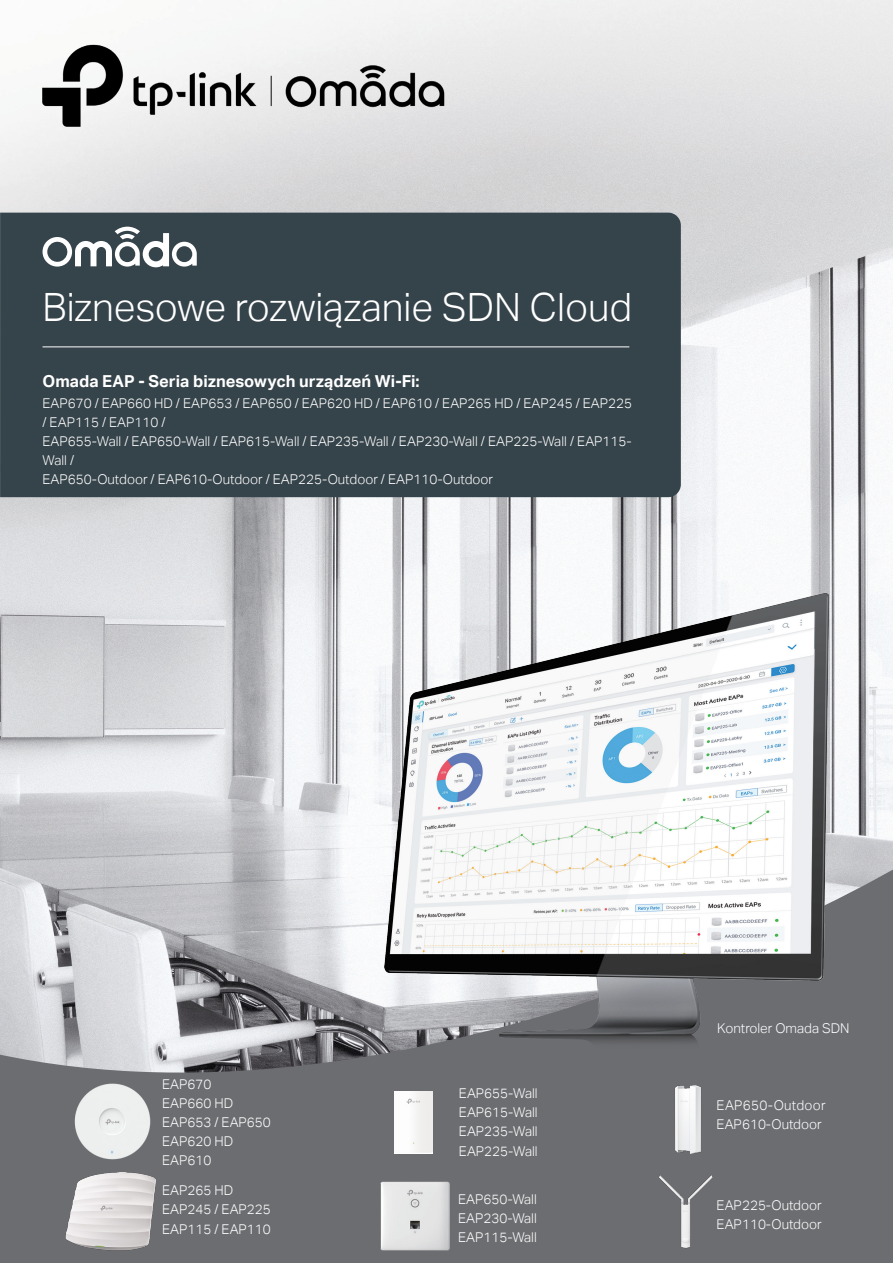
<style>
.page{position:relative;width:893px;height:1263px;background:#fff}
.page>*{position:absolute;margin:0;border:0;box-sizing:border-box;transform-origin:0 0}
.title-1{font:300 39px "Aktiv Grotesk";color:#fff}
.title-2{font:700 16.5px "Aktiv Grotesk";color:#fff}
.title-3{font:300 13.5px/19.2px "Aktiv Grotesk";color:#fff}
</style>
<div class="page">
<img style="left:0;top:0;width:893px;height:866px">
<img style="left:43px;top:43px;width:403px;height:83px">
<div style="left:0;top:213px;width:681px;height:284px;background:#35434a"></div>
<svg style="left:43px;top:227px;width:154px;height:41px"></svg>
<hr style="left:43px;top:346px;width:586px;height:1px;background:#fff">
<svg style="left:0;top:866px;width:893px;height:397px;background:#86868a"></svg>
<img style="left:385px;top:593px;width:445px;height:455px">
<img style="left:381px;top:1181px;width:68px;height:69px">
<img style="left:395px;top:1091px;width:38px;height:63px">
<img style="left:63px;top:1172px;width:92px;height:79px">
<img style="left:72px;top:1077px;width:87px;height:93px">
<img style="left:674px;top:1085px;width:27px;height:68px">
<img style="left:657px;top:1170px;width:65px;height:78px">
<p class="title-1" style="left:43px;top:285px;width:591px">Biznesowe rozwiązanie SDN Cloud</p>
<p class="title-2" style="left:43px;top:372px;width:378px">Omada EAP - Seria biznesowych urządzeń Wi-Fi:</p>
<p class="title-3" style="left:43px;top:393px;width:591px">EAP670 / EAP660 HD / EAP653 / EAP650 / EAP620 HD / EAP610 / EAP265 HD / EAP245 / EAP225 / EAP115 / EAP110 /</p>
<p class="title-3" style="left:43px;top:432px;width:591px">EAP655-Wall / EAP650-Wall / EAP615-Wall / EAP235-Wall / EAP230-Wall / EAP225-Wall / EAP115-<br>Wall /</p>
<p class="title-3" style="left:43px;top:470px;width:452px">EAP650-Outdoor / EAP610-Outdoor / EAP225-Outdoor / EAP110-Outdoor</p>
<p class="title-3" style="left:162px;top:1074px;width:51px">EAP670</p>
<p class="title-3" style="left:162px;top:1093px;width:73px">EAP660 HD</p>
<p class="title-3" style="left:162px;top:1113px;width:110px">EAP653 / EAP650</p>
<p class="title-3" style="left:162px;top:1132px;width:73px">EAP620 HD</p>
<p class="title-3" style="left:162px;top:1151px;width:51px">EAP610</p>
<p class="title-3" style="left:162px;top:1181px;width:73px">EAP265 HD</p>
<p class="title-3" style="left:162px;top:1200px;width:110px">EAP245 / EAP225</p>
<p class="title-3" style="left:162px;top:1219px;width:110px">EAP115 / EAP110</p>
<p class="title-3" style="left:459px;top:1083px;width:80px">EAP655-Wall</p>
<p class="title-3" style="left:459px;top:1103px;width:80px">EAP615-Wall</p>
<p class="title-3" style="left:459px;top:1122px;width:80px">EAP235-Wall</p>
<p class="title-3" style="left:459px;top:1141px;width:80px">EAP225-Wall</p>
<p class="title-3" style="left:458px;top:1189px;width:80px">EAP650-Wall</p>
<p class="title-3" style="left:458px;top:1208px;width:80px">EAP230-Wall</p>
<p class="title-3" style="left:458px;top:1228px;width:80px">EAP115-Wall</p>
<p class="title-3" style="left:717px;top:1018px;width:134px">Kontroler Omada SDN</p>
<p class="title-3" style="left:717px;top:1096px;width:111px">EAP650-Outdoor<br>EAP610-Outdoor</p>
<p class="title-3" style="left:717px;top:1196px;width:107px">EAP225-Outdoor</p>
<p class="title-3" style="left:717px;top:1215px;width:107px">EAP110-Outdoor</p>
</div>
